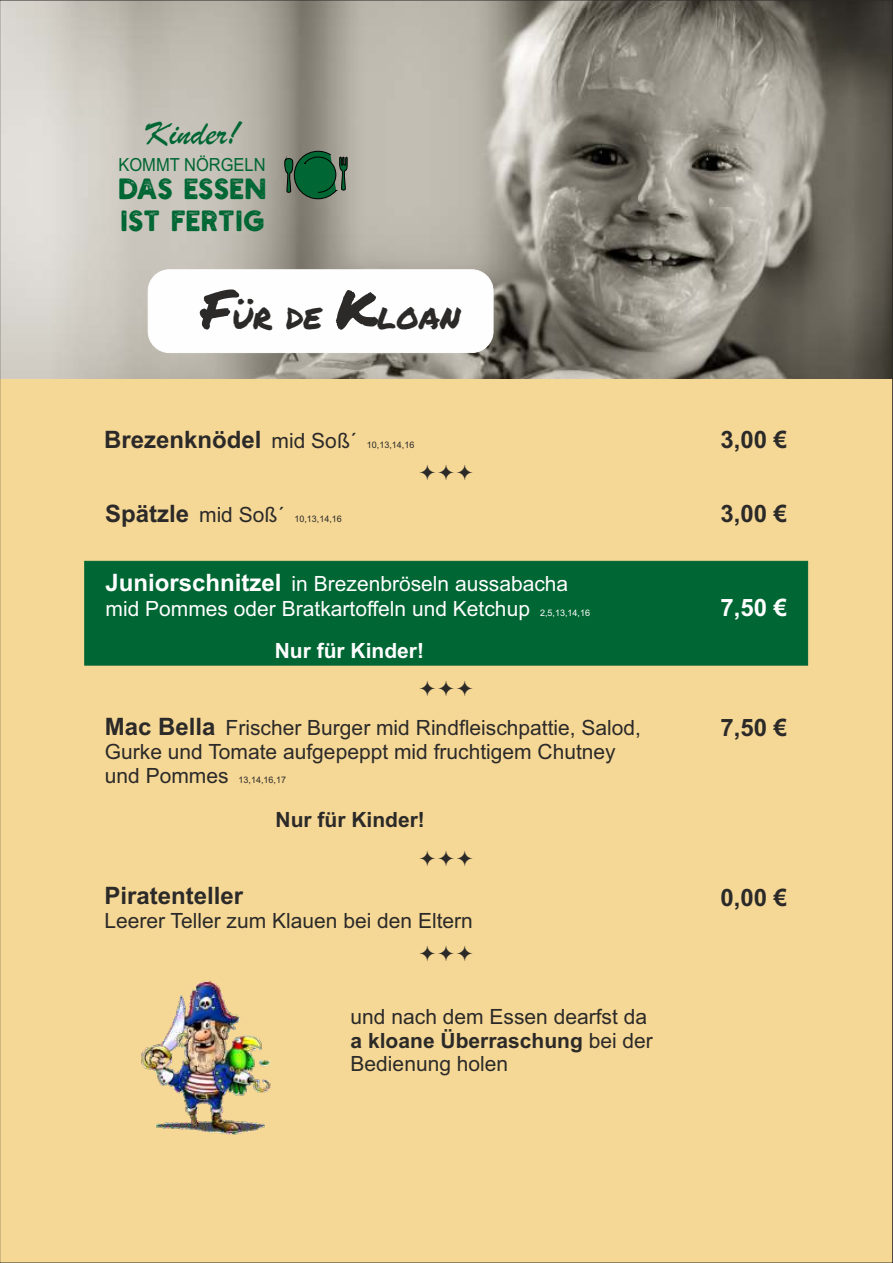
<style>
.page{position:relative;width:893px;height:1263px;background:#f6d896}
.page>*{position:absolute;margin:0;border:0;box-sizing:border-box;transform-origin:0 0}
.t1{font:36.15px "Brush Script";color:#063}
.t2{font:36px "Permanent Marker";color:#2b2a29}
.t3{font:27.15px/32.5px "Holtzberg";color:#063}
.t4{font:700 24px "Arial";color:#2b2a29}
.t5{font:700 24px "Arial";color:#fefefe}
.t6{font:21px/23.9px "Arial";color:#2b2a29}
.t7{font:21px/24.2px "Arial";color:#fefefe}
.t8{font:700 21px "Arial";color:#2b2a29}
.t9{font:700 21px "Arial";color:#fefefe}
.t10{font:18px "Arial";color:#063;scale:.91 1}
.t11{font:9px "Arial";color:#2b2a29}
.t12{font:9px "Arial";color:#fefefe}
.s1{font-size:54px}
.s2{font-weight:400;font-size:21px}
.s3{font-weight:700;font-size:24px}
.s4{font-weight:700}
</style>
<div class="page">
<div style="left:84px;top:560px;width:724px;height:106px;background:#063"></div>
<img style="left:2px;top:2px;width:889px;height:376px">
<div style="left:148px;top:269px;width:345px;height:84px;background:#fefefe;border:1px solid #fefefe;border-radius:21px"></div>
<svg style="left:284px;top:109px;width:64px;height:107px;background:#697f6b"></svg>
<img style="left:141px;top:981px;width:130px;height:154px">
<h1 class="t1" style="left:146px;top:122px;width:95px">Kinder!</h1>
<p class="t10" style="left:118px;top:157px;width:163px">KOMMT NÖRGELN</p>
<p class="t3" style="left:120px;top:174px;width:149px">DAS ESSEN<br>IST FERTIG</p>
<h2 class="t2" style="left:201px;top:296px;width:261px"><span class="s1">F</span>ür de <span class="s1">K</span>loan</h2>
<p class="t4" style="left:104px;top:431px;width:254px">Brezenknödel <span class="s2">mid Soß´</span></p>
<p class="t11" style="left:367px;top:442px;width:49px">10,13,14,16</p>
<p class="t4" style="left:105px;top:505px;width:181px">Spätzle <span class="s2">mid Soß´</span></p>
<p class="t11" style="left:294px;top:516px;width:49px">10,13,14,16</p>
<p class="t7" style="left:106px;top:574px;width:464px"><span class="s3">Juniorschnitzel</span> in Brezenbröseln aussabacha mid Pommes oder Bratkartoffeln und Ketchup</p>
<p class="t12" style="left:540px;top:609px;width:52px">2,5,13,14,16</p>
<p class="t9" style="left:275px;top:643px;width:151px">Nur für Kinder!</p>
<p class="t6" style="left:105px;top:718px;width:538px"><span class="s3">Mac Bella</span> Frischer Burger mid Rindfleischpattie, Salod,<br>Gurke und Tomate aufgepeppt mid fruchtigem Chutney und Pommes</p>
<p class="t11" style="left:239px;top:776px;width:49px">13,14,16,17</p>
<p class="t8" style="left:275px;top:812px;width:151px">Nur für Kinder!</p>
<p class="t4" style="left:104px;top:887px;width:140px">Piratenteller</p>
<p class="t6" style="left:104px;top:911px;width:370px">Leerer Teller zum Klauen bei den Eltern</p>
<p class="t6" style="left:351px;top:1007px;width:304px;line-height:23.4px">und nach dem Essen dearfst da <span class="s4">a kloane Überraschung</span> bei der<br>Bedienung holen</p>
<p class="t4" style="left:720px;top:430px;width:68px">3,00 €</p>
<p class="t4" style="left:720px;top:505px;width:68px">3,00 €</p>
<p class="t5" style="left:720px;top:599px;width:68px">7,50 €</p>
<p class="t4" style="left:720px;top:719px;width:68px">7,50 €</p>
<p class="t4" style="left:720px;top:888px;width:68px">0,00 €</p>
</div>
